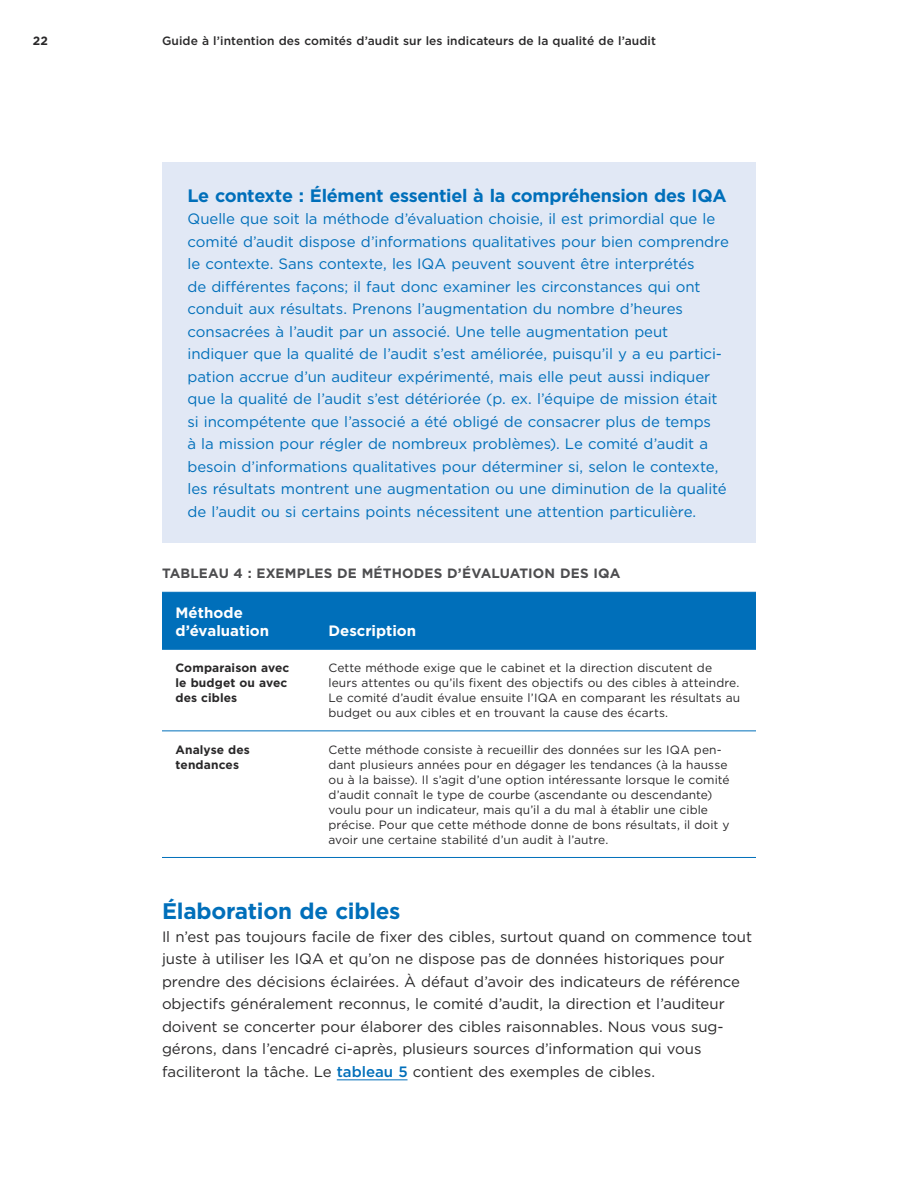
<style>
.page{position:relative;width:918px;height:1188px;background:#fff}
.page>*{position:absolute;margin:0;border:0;box-sizing:border-box;transform-origin:0 0}
.t1{font:700 22.5px "Gotham";letter-spacing:-.01em;color:#006fba}
.t2{font:700 18px "Gotham";letter-spacing:-.015em;color:#006fba}
.t3{font:15px/22.5px "Gotham";letter-spacing:-.005em;color:#006fba}
.t4{font:15px/22.5px "Gotham";letter-spacing:-.005em;color:#292829}
.t5{font:700 15px/18px "Gotham";color:#fff}
.t6{font:700 13.5px "Gotham";letter-spacing:.015em;color:#4d4d4f}
.t7{font:12px/15px "Gotham";letter-spacing:.005em;color:#292829}
.t8{font:500 12px "Gotham";letter-spacing:.005em;color:#292829}
.t9{font:700 12px/15px "Gotham";letter-spacing:.01em;color:#292829}
.s1{font-weight:500;color:#006fba}
</style>
<div class="page">
<hr style="left:337px;top:1079px;width:71px;height:1px;background:#006fba">
<div style="left:162px;top:162px;width:594px;height:380px;background:#e1e8f5"></div>
<div style="left:162px;top:593px;width:594px;height:56px;background:#006fba"></div>
<hr style="left:162px;top:730px;width:153px;height:1px;background:#006fba">
<hr style="left:315px;top:730px;width:441px;height:1px;background:#006fba">
<hr style="left:162px;top:857px;width:153px;height:1px;background:#006fba">
<hr style="left:315px;top:857px;width:441px;height:1px;background:#006fba">
<hr style="left:162px;top:592px;width:153px;height:1px;background:#006fba">
<hr style="left:315px;top:592px;width:441px;height:1px;background:#006fba">
<hr style="left:162px;top:649px;width:153px;height:1px;background:#006fba">
<hr style="left:315px;top:649px;width:441px;height:1px;background:#006fba">
<p class="t9" style="left:33px;top:33px;width:17px">22</p>
<p class="t8" style="left:162px;top:33px;width:495px">Guide à l’intention des comités d’audit sur les indicateurs de la qualité de l’audit</p>
<p class="t2" style="left:188px;top:184px;width:541px">Le contexte : Élément essentiel à la compréhension des IQA</p>
<p class="t3" style="left:188px;top:208px;width:543px">Quelle que soit la méthode d’évaluation choisie, il est primordial que le comité d’audit dispose d’informations qualitatives pour bien comprendre le contexte. Sans contexte, les IQA peuvent souvent être interprétés<br>de différentes façons; il faut donc examiner les circonstances qui ont conduit aux résultats. Prenons l’augmentation du nombre d’heures consacrées à l’audit par un associé. Une telle augmentation peut indiquer que la qualité de l’audit s’est améliorée, puisqu’il y a eu partici&shy;pation accrue d’un auditeur expérimenté, mais elle peut aussi indiquer que la qualité de l’audit s’est détériorée (p. ex. l’équipe de mission était si incompétente que l’associé a été obligé de consacrer plus de temps<br>à la mission pour régler de nombreux problèmes). Le comité d’audit a besoin d’informations qualitatives pour déterminer si, selon le contexte, les résultats montrent une augmentation ou une diminution de la qualité de l’audit ou si certains points nécessitent une attention particulière.</p>
<p class="t6" style="left:162px;top:565px;width:460px">TABLEAU 4 : EXEMPLES DE MÉTHODES D’ÉVALUATION DES IQA</p>
<p class="t5" style="left:176px;top:603px;width:95px">Méthode d’évaluation</p>
<p class="t5" style="left:328px;top:621px;width:89px">Description</p>
<p class="t9" style="left:176px;top:661px;width:115px">Comparaison avec le budget ou avec des cibles</p>
<p class="t7" style="left:328px;top:660px;width:413px">Cette méthode exige que le cabinet et la direction discutent de leurs attentes ou qu’ils fixent des objectifs ou des cibles à atteindre.<br>Le comité d’audit évalue ensuite l’IQA en comparant les résultats au budget ou aux cibles et en trouvant la cause des écarts.</p>
<p class="t9" style="left:176px;top:742px;width:76px">Analyse des tendances</p>
<p class="t7" style="left:328px;top:742px;width:403px">Cette méthode consiste à recueillir des données sur les IQA pen&shy;dant plusieurs années pour en dégager les tendances (à la hausse ou à la baisse). Il s’agit d’une option intéressante lorsque le comité d’audit connaît le type de courbe (ascendante ou descendante) voulu pour un indicateur, mais qu’il a du mal à établir une cible précise. Pour que cette méthode donne de bons résultats, il doit y avoir une certaine stabilité d’un audit à l’autre.</p>
<h1 class="t1" style="left:162px;top:896px;width:240px">Élaboration de cibles</h1>
<p class="t4" style="left:162px;top:925px;width:592px">Il n’est pas toujours facile de fixer des cibles, surtout quand on commence tout juste à utiliser les IQA et qu’on ne dispose pas de données historiques pour prendre des décisions éclairées. À défaut d’avoir des indicateurs de référence objectifs généralement reconnus, le comité d’audit, la direction et l’auditeur doivent se concerter pour élaborer des cibles raisonnables. Nous vous sug&shy;gérons, dans l’encadré ci-après, plusieurs sources d’information qui vous faciliteront la tâche. Le <span class="s1">tableau 5</span> contient des exemples de cibles.</p>
</div>
